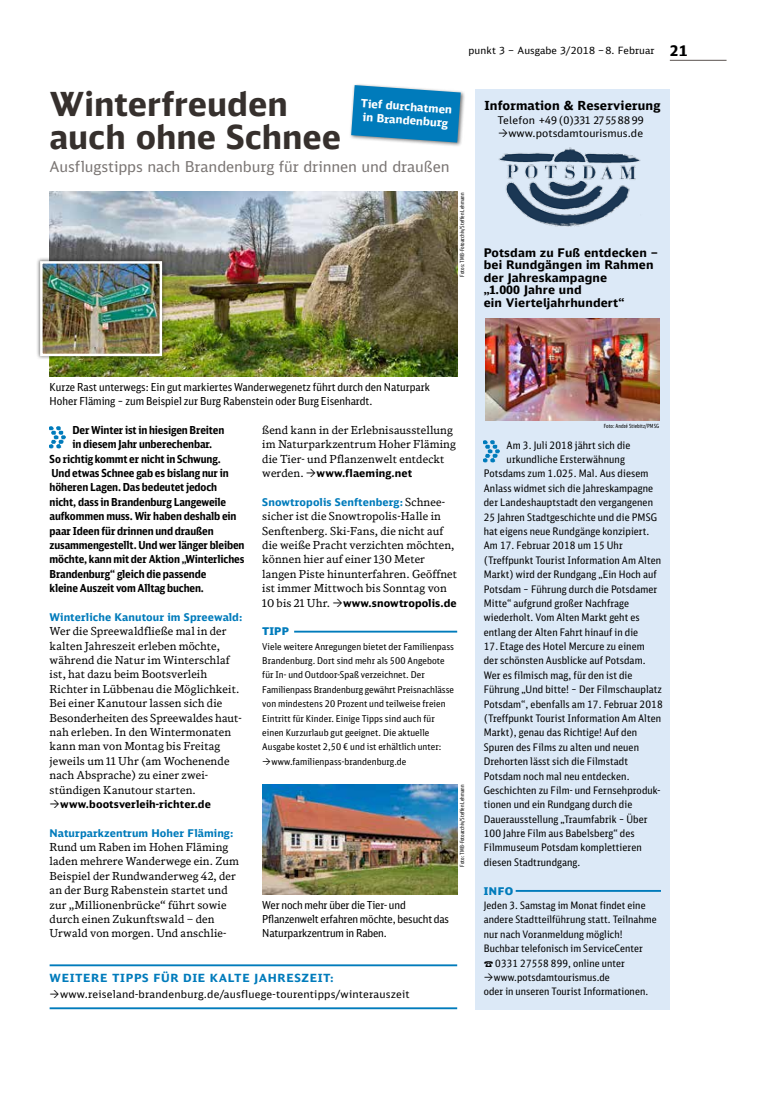
<style>
.page{position:relative;width:762px;height:1117px;background:#fff}
.page>*{position:absolute;margin:0;border:0;box-sizing:border-box;transform-origin:0 0}
.t1{font:700 33.12px/33.1px "DB Sans Alternate";color:#36302d}
.t2{font:15px "DB Sans";letter-spacing:-.005em;color:#7b7674}
.t3{font:700 12.5px "DB Sans";letter-spacing:.01em;color:#000}
.t4{font:700 11.88px/12.5px "DB Sans Alternate";letter-spacing:.01em;color:#000}
.t5{font:700 11.25px "DB Sans";letter-spacing:.05em;color:#007bbb}
.t6{font:700 11.25px/13.8px "DB Sans";color:#fff}
.t7{font:11px/14.4px "DB News";letter-spacing:.01em;color:#000}
.t8{font:700 11px "DB Sans Cond";letter-spacing:-.01em;color:#000}
.t9{font:11px/14.4px "DB Sans Cond";color:#000}
.t10{font:700 10.62px "DB Sans";letter-spacing:.01em;color:#007bbb}
.t11{font:700 10.62px "DB Sans";letter-spacing:.01em;color:#000}
.t12{font:10.62px "DB Sans";letter-spacing:.02em;color:#000}
.t13{font:10.62px/12.5px "DB Sans Alternate";letter-spacing:.005em;color:#000;text-align:right}
.t14{font:900 10.62px "DB Sans";letter-spacing:.025em;color:#007bbb}
.t15{font:10.38px/14.4px "DB Sans Cond";letter-spacing:.01em;color:#000}
.t16{font:10.25px "DB Sans Cond";letter-spacing:.01em;color:#000}
.t17{font:10px "DB Sans";letter-spacing:.01em;color:#000}
.t18{font:9.38px "DB Sans Cond";letter-spacing:.01em;color:#000}
.t19{font:5.62px "DB Sans Comp";letter-spacing:.01em;color:#000}
.s1{font-weight:700;font-size:15px}
.s2{font-family:"DB News";font-weight:400;font-size:11px}
.s3{font-family:"DB News";font-weight:400;font-size:11px;color:#000}
.s4{font-family:"Punkt 3 regular";font-size:11.25px}
</style>
<div class="page">
<hr style="left:670px;top:60px;width:56px;height:1px;background:#5a534f">
<div style="left:475px;top:89px;width:195px;height:920px;background:#dce9f7"></div>
<img style="left:498px;top:147px;width:143px;height:79px">
<hr style="left:516px;top:889px;width:145px;height:2px;background:#007bbb">
<img style="left:486px;top:319px;width:173px;height:102px">
<hr style="left:294px;top:630px;width:163px;height:2px;background:#007bbb">
<img style="left:50px;top:426px;width:15px;height:22px">
<hr style="left:50px;top:964px;width:407px;height:2px;background:#007bbb">
<hr style="left:50px;top:1007px;width:407px;height:1px;background:#007bbb">
<img style="left:484px;top:440px;width:15px;height:22px">
<img style="left:50px;top:192px;width:407px;height:184px">
<div style="left:349px;top:83px;width:116px;height:64px;background:#000;opacity:.55"></div>
<svg style="left:351px;top:85px;width:110px;height:57px;background:#2189c0"></svg>
<img style="left:262px;top:784px;width:195px;height:110px">
<div style="left:36px;top:257px;width:130px;height:103px;background:#000;opacity:.55"></div>
<img style="left:43px;top:264px;width:116px;height:89px">
<div style="left:40px;top:261px;width:122px;height:95px;border:2px solid #fff"></div>
<p class="t17" style="left:468px;top:44px;width:221px">punkt 3 – Ausgabe 3/2018 – 8. Februar <span class="s1">21</span></p>
<p class="t1" style="left:50px;top:86px;width:293px">Winterfreuden auch ohne Schnee</p>
<p class="t2" style="left:50px;top:157px;width:401px">Ausflugstipps nach Brandenburg für drinnen und draußen</p>
<p class="t6" style="left:361px;top:96px;width:93px;rotate:4deg">Tief durchatmen in Brandenburg</p>
<p class="t19" style="left:459px;top:277px;width:86px;rotate:-90deg">Fotos: TMB-Fotoarchiv/Steffen Lehmann</p>
<p class="t3" style="left:484px;top:98px;width:177px">Information &amp; Reservierung</p>
<p class="t13" style="left:497px;top:114px;width:148px">Telefon +49 (0)331 27 55 88 99 www.potsdamtourismus.de</p>
<p class="t4" style="left:484px;top:246px;width:176px">Potsdam zu Fuß entdecken – bei Rundgängen im Rahmen der Jahreskampagne<br>„1.000 Jahre und<br>ein Vierteljahrhundert“</p>
<p class="t9" style="left:50px;top:379px;width:382px">Kurze Rast unterwegs: Ein gut markiertes Wanderwegenetz führt durch den Naturpark<br>Hoher Fläming – zum Beispiel zur Burg Rabenstein oder Burg Eisenhardt.</p>
<p class="t8" style="left:72px;top:423px;width:153px">Der Winter ist in hiesigen Breiten</p>
<p class="t8" style="left:72px;top:437px;width:141px">in diesem Jahr unberechenbar.</p>
<p class="t8" style="left:50px;top:451px;width:173px">So richtig kommt er nicht in Schwung.</p>
<p class="t8" style="left:52px;top:466px;width:179px">Und etwas Schnee gab es bislang nur in</p>
<p class="t8" style="left:50px;top:480px;width:169px">höheren Lagen. Das bedeutet jedoch</p>
<p class="t8" style="left:50px;top:495px;width:178px">nicht, dass in Brandenburg Langeweile</p>
<p class="t8" style="left:50px;top:509px;width:188px">aufkommen muss. Wir haben deshalb ein</p>
<p class="t8" style="left:50px;top:523px;width:166px">paar Ideen für drinnen und draußen</p>
<p class="t8" style="left:50px;top:538px;width:196px">zusammengestellt. Und wer länger bleiben</p>
<p class="t8" style="left:50px;top:552px;width:196px">möchte, kann mit der Aktion „Winterliches</p>
<p class="t8" style="left:50px;top:566px;width:158px">Brandenburg“ gleich die passende</p>
<p class="t8" style="left:50px;top:581px;width:156px">kleine Auszeit vom Alltag buchen.</p>
<p class="t10" style="left:50px;top:610px;width:194px">Winterliche Kanutour im Spreewald:</p>
<p class="t7" style="left:50px;top:624px;width:194px">Wer die Spreewaldfließe mal in der kalten Jahreszeit erleben möchte, während die Natur im Winterschlaf ist, hat dazu beim Bootsverleih Richter in Lübbenau die Möglichkeit.<br>Bei einer Kanutour lassen sich die Besonderheiten des Spreewaldes haut&shy;nah erleben. In den Wintermonaten kann man von Montag bis Freitag jeweils um 11 Uhr (am Wochenende nach Absprache) zu einer zwei&shy;stündigen Kanutour starten.</p>
<p class="t11" style="left:60px;top:797px;width:152px">www.bootsverleih-richter.de</p>
<p class="t10" style="left:50px;top:825px;width:185px">Naturparkzentrum Hoher Fläming:</p>
<p class="t7" style="left:50px;top:839px;width:191px">Rund um Raben im Hohen Fläming laden mehrere Wanderwege ein. Zum Beispiel der Rundwanderweg 42, der an der Burg Rabenstein startet und zur „Millionenbrücke“ führt sowie durch einen Zukunftswald – den Urwald von morgen. Und anschlie-</p>
<p class="t7" style="left:262px;top:422px;width:195px">ßend kann in der Erlebnisausstellung im Naturparkzentrum Hoher Fläming die Tier- und Pflanzenwelt entdeckt</p>
<p class="t11" style="left:262px;top:466px;width:151px"><span class="s2">werden.</span> www.flaeming.net</p>
<p class="t10" style="left:262px;top:495px;width:184px">Snowtropolis Senftenberg: <span class="s3">Schnee-</span></p>
<p class="t7" style="left:262px;top:509px;width:196px">sicher ist die Snowtropolis-Halle in Senftenberg. Ski-Fans, die nicht auf die weiße Pracht verzichten möchten, können hier auf einer 130 Meter langen Piste hinunterfahren. Geöffnet ist immer Mittwoch bis Sonntag von</p>
<p class="t11" style="left:262px;top:595px;width:196px"><span class="s2">10 bis 21 Uhr.</span> www.snowtropolis.de</p>
<p class="t14" style="left:262px;top:624px;width:28px">TIPP</p>
<p class="t18" style="left:262px;top:640px;width:193px">Viele weitere Anregungen bietet der Familienpass</p>
<p class="t18" style="left:262px;top:654px;width:184px">Brandenburg. Dort sind mehr als 500 Angebote</p>
<p class="t18" style="left:262px;top:669px;width:164px">für In- und Outdoor-Spaß verzeichnet. Der</p>
<p class="t18" style="left:262px;top:683px;width:193px">Familienpass Brandenburg gewährt Preisnachlässe</p>
<p class="t18" style="left:262px;top:698px;width:185px">von mindestens 20 Prozent und teilweise freien</p>
<p class="t18" style="left:262px;top:712px;width:174px">Eintritt für Kinder. Einige Tipps sind auch für</p>
<p class="t18" style="left:262px;top:726px;width:169px">einen Kurzurlaub gut geeignet. Die aktuelle</p>
<p class="t18" style="left:262px;top:741px;width:181px">Ausgabe kostet 2,50 € und ist erhältlich unter:</p>
<p class="t18" style="left:271px;top:755px;width:136px">www.familienpass-brandenburg.de</p>
<p class="t19" style="left:459px;top:866px;width:84px;rotate:-90deg">Foto: TMB-Fotoarchiv/Steffen Lehmann</p>
<p class="t9" style="left:262px;top:897px;width:188px">Wer noch mehr über die Tier- und<br>Pflanzenwelt erfahren möchte, besucht das<br>Naturparkzentrum in Raben.</p>
<p class="t5" style="left:50px;top:970px;width:286px">WEITERE TIPPS FÜR DIE KALTE JAHRESZEIT:</p>
<p class="t12" style="left:60px;top:987px;width:351px">www.reiseland-brandenburg.de/ausfluege-tourentipps/winterauszeit</p>
<p class="t19" style="left:604px;top:423px;width:57px">Foto: André Stiebitz/PMSG</p>
<p class="t15" style="left:507px;top:437px;width:125px">Am 3. Juli 2018 jährt sich die</p>
<p class="t15" style="left:507px;top:452px;width:120px">urkundliche Ersterwähnung</p>
<p class="t15" style="left:484px;top:466px;width:166px">Potsdams zum 1.025. Mal. Aus diesem</p>
<p class="t15" style="left:484px;top:480px;width:171px">Anlass widmet sich die Jahreskampagne</p>
<p class="t15" style="left:484px;top:495px;width:171px">der Landeshauptstadt den vergangenen</p>
<p class="t15" style="left:484px;top:509px;width:175px">25 Jahren Stadtgeschichte und die PMSG</p>
<p class="t15" style="left:484px;top:523px;width:167px">hat eigens neue Rundgänge konzipiert.</p>
<p class="t15" style="left:484px;top:538px;width:141px">Am 17. Februar 2018 um 15 Uhr</p>
<p class="t15" style="left:484px;top:552px;width:179px">(Treffpunkt Tourist Information Am Alten</p>
<p class="t15" style="left:484px;top:567px;width:174px">Markt) wird der Rundgang „Ein Hoch auf</p>
<p class="t15" style="left:484px;top:581px;width:175px">Potsdam – Führung durch die Potsdamer</p>
<p class="t15" style="left:484px;top:595px;width:147px">Mitte“ aufgrund großer Nachfrage</p>
<p class="t15" style="left:484px;top:610px;width:157px">wiederholt. Vom Alten Markt geht es</p>
<p class="t15" style="left:484px;top:624px;width:156px">entlang der Alten Fahrt hinauf in die</p>
<p class="t15" style="left:484px;top:638px;width:180px">17. Etage des Hotel Mercure zu einem<br>der schönsten Ausblicke auf Potsdam.<br>Wer es filmisch mag, für den ist die Führung „Und bitte! – Der Filmschauplatz Potsdam“, ebenfalls am 17. Februar 2018 (Treffpunkt Tourist Information Am Alten Markt), genau das Richtige! Auf den Spuren des Films zu alten und neuen Drehorten lässt sich die Filmstadt Potsdam noch mal neu entdecken.<br>Geschichten zu Film- und Fernsehproduk&shy;tionen und ein Rundgang durch die Dauerausstellung „Traumfabrik – Über 100 Jahre Film aus Babelsberg“ des Filmmuseum Potsdam komplettieren diesen Stadtrundgang.</p>
<p class="t14" style="left:484px;top:883px;width:31px">INFO</p>
<p class="t16" style="left:484px;top:898px;width:163px">Jeden 3. Samstag im Monat findet eine</p>
<p class="t16" style="left:484px;top:913px;width:174px">andere Stadtteilführung statt. Teilnahme</p>
<p class="t16" style="left:484px;top:927px;width:140px">nur nach Voranmeldung möglich!</p>
<p class="t16" style="left:484px;top:941px;width:161px">Buchbar telefonisch im ServiceCenter</p>
<p class="t16" style="left:484px;top:956px;width:142px"><span class="s4">t</span> 0331 27558 899, online unter</p>
<p class="t16" style="left:494px;top:970px;width:118px">www.potsdamtourismus.de</p>
<p class="t16" style="left:484px;top:985px;width:166px">oder in unseren Tourist Informationen.</p>
</div>
